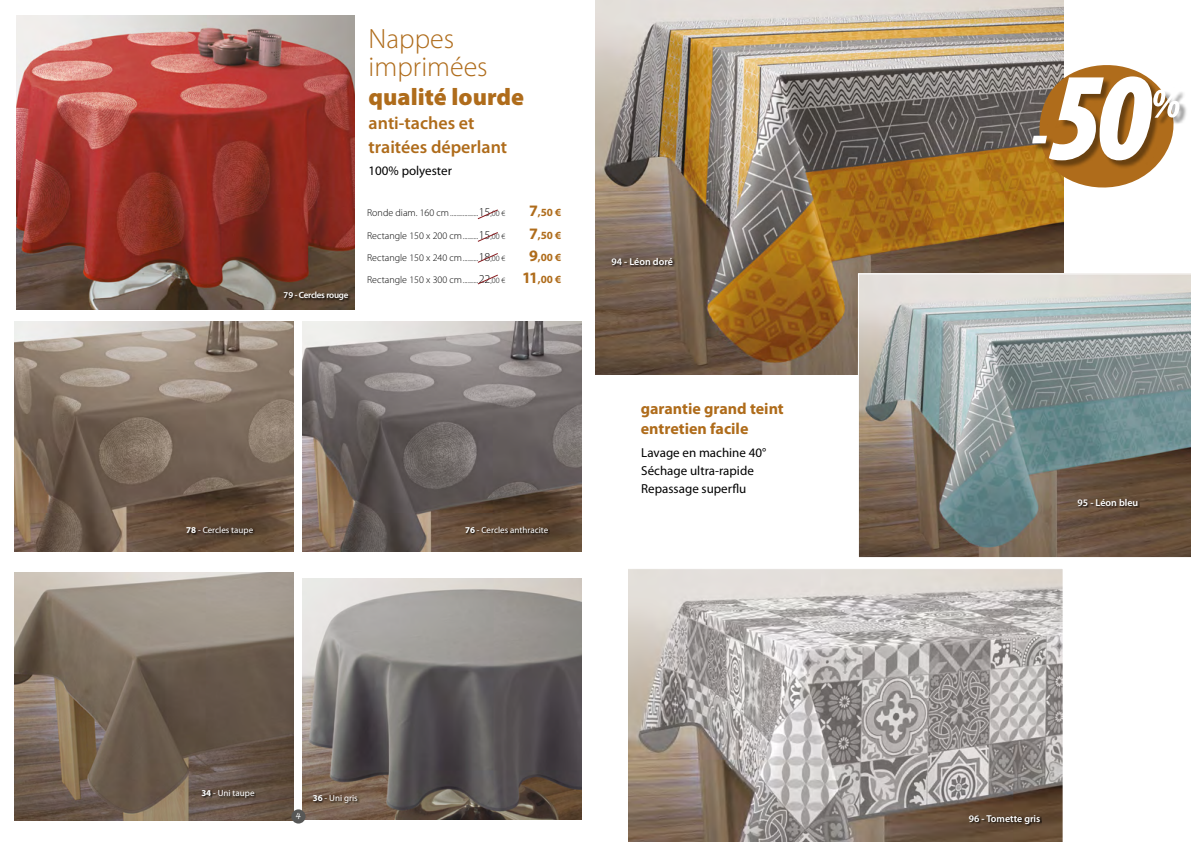
<style>
.page{position:relative;width:1191px;height:842px;background:#fff}
.page>*{position:absolute;margin:0;border:0;box-sizing:border-box;transform-origin:0 0}
.t1{font:300 28px/28px "Myriad Pro";color:#af6c1b}
.t2{font:900 24px "Myriad Pro";color:#af6c1b}
.t3{font:600 18px/24px "Myriad Pro";color:#af6c1b}
.t4{font:700 16px/20px "Myriad Pro";color:#af6c1b}
.t5{font:13px/18px "Myriad Pro";color:#000}
.t6{font:700 11px "Myriad Pro";color:#af6c1b}
.t7{font:300 10px "Myriad Pro";color:#000}
.t8{font:600 10px "Myriad Pro";color:#fff}
.t9{font:9px "Myriad Pro";color:#fff}
.t10{font:300 9px "Myriad Pro";color:#000}
.t11{font:600 9px "Myriad Pro";letter-spacing:-.03em;color:#fff}
.t12{font:italic 8px "Lucida Handwriting";color:#fff}
.s1{font-size:10px}
.s2{font-size:12px}
.s3{font-size:8px}
.s4{font-size:16px}
.s5{font-size:9px}
.s6{font-weight:700;font-size:16px;color:#af6c1b}
.s7{font-weight:700;font-size:11px;color:#af6c1b}
.s8{font-weight:700}
</style>
<div class="page">
<img style="left:302px;top:322px;width:279px;height:229px">
<img style="left:595px;top:0;width:468px;height:375px">
<svg style="left:858px;top:273px;width:333px;height:285px;background:#8e928c"></svg>
<svg style="left:628px;top:569px;width:435px;height:273px;background:#aea7a1"></svg>
<div style="left:612px;top:258px;width:62px;height:9px;background:#000;opacity:.75"></div>
<div style="left:1078px;top:499px;width:61px;height:9px;background:#000;opacity:.75"></div>
<div style="left:969px;top:815px;width:73px;height:11px;background:#000;opacity:.75"></div>
<img style="left:302px;top:579px;width:280px;height:241px">
<img style="left:15px;top:322px;width:279px;height:229px">
<img style="left:15px;top:573px;width:279px;height:248px">
<img style="left:16px;top:16px;width:339px;height:293px">
<div style="left:466px;top:527px;width:84px;height:8px;background:#000;opacity:.75"></div>
<div style="left:313px;top:795px;width:46px;height:10px;background:#000;opacity:.75"></div>
<div style="left:187px;top:527px;width:68px;height:9px;background:#000;opacity:.75"></div>
<div style="left:201px;top:790px;width:55px;height:9px;background:#000;opacity:.75"></div>
<div style="left:284px;top:292px;width:66px;height:10px;background:#000;opacity:.75"></div>
<svg style="left:1009px;top:45px;width:177px;height:167px"></svg>
<svg style="left:477px;top:209px;width:21px;height:10px"></svg>
<svg style="left:477px;top:232px;width:21px;height:10px"></svg>
<svg style="left:477px;top:253px;width:21px;height:10px"></svg>
<svg style="left:477px;top:274px;width:21px;height:11px"></svg>
<div style="left:291px;top:809px;width:14px;height:14px;background:#575756;border-radius:50%"></div>
<p class="t11" style="left:283px;top:290px;width:66px">79 - Cercles rouge</p>
<h1 class="t1" style="left:369px;top:24px;width:121px">Nappes imprimées</h1>
<h2 class="t2" style="left:369px;top:81px;width:157px">qualité lourde</h2>
<h3 class="t3" style="left:369px;top:110px;width:140px">anti-taches et traitées déperlant</h3>
<h3 class="t5" style="left:369px;top:161px;width:85px">100% polyester</h3>
<p class="t10" style="left:367px;top:208px;width:140px"><span class="s1">Ronde diam. 160 cm</span>..................<span class="s2">15</span><span class="s3">,00 €</span></p>
<p class="t6" style="left:529px;top:206px;width:34px"><span class="s4">7</span>,50 €</p>
<p class="t7" style="left:367px;top:229px;width:140px">Rectangle 150 x 200 cm<span class="s5">..........</span><span class="s2">15</span><span class="s3">,00 €</span></p>
<p class="t6" style="left:529px;top:228px;width:34px"><span class="s4">7</span>,50 €</p>
<p class="t7" style="left:367px;top:251px;width:140px">Rectangle 150 x 240 cm<span class="s5">..........</span><span class="s2">18</span><span class="s3">,00 €</span></p>
<p class="t6" style="left:529px;top:250px;width:34px"><span class="s4">9</span>,00 €</p>
<p class="t7" style="left:367px;top:274px;width:196px">Rectangle 150 x 300 cm<span class="s5">..........</span><span class="s2">22</span><span class="s3">,00 €</span> <span class="s6">11</span><span class="s7">,00 €</span></p>
<p class="t9" style="left:186px;top:524px;width:69px"><span class="s8">78</span> - Cercles taupe</p>
<p class="t9" style="left:465px;top:524px;width:85px"><span class="s8">76</span> - Cercles anthracite</p>
<p class="t8" style="left:611px;top:255px;width:63px">94 - Léon doré</p>
<h3 class="t4" style="left:641px;top:399px;width:145px">garantie grand teint entretien facile</h3>
<h3 class="t5" style="left:641px;top:443px;width:126px">Lavage en machine 40°<br>Séchage ultra-rapide<br>Repassage superflu</h3>
<p class="t9" style="left:201px;top:787px;width:55px"><span class="s8">34</span> - Uni taupe</p>
<p class="t12" style="left:295px;top:811px;width:7px">4</p>
<p class="t9" style="left:313px;top:793px;width:46px"><span class="s8">36</span> - Uni gris</p>
<p class="t8" style="left:1077px;top:496px;width:62px">95 - Léon bleu</p>
<p class="t8" style="left:968px;top:812px;width:73px">96 - Tomette gris</p>
</div>
